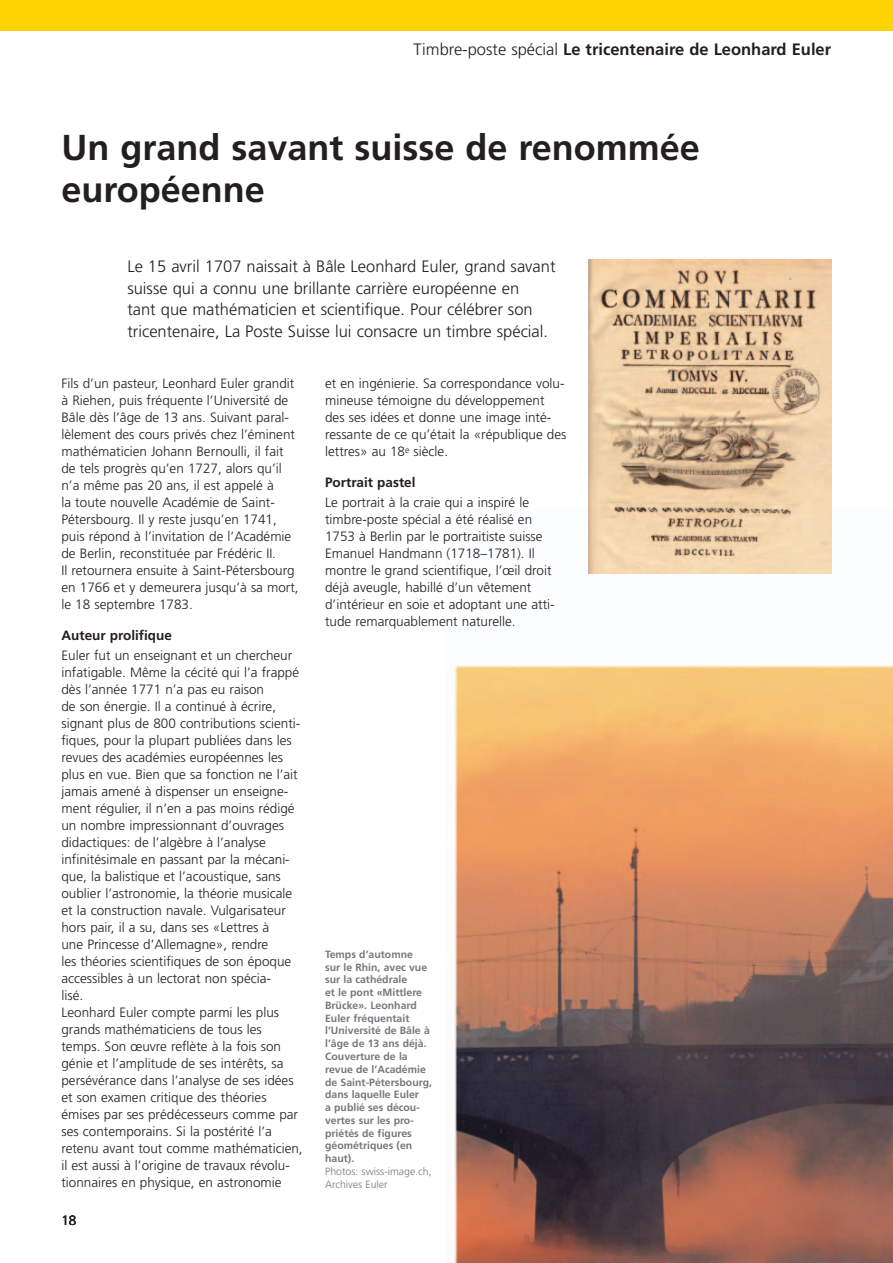
<style>
.page{position:relative;width:893px;height:1263px;background:#fff}
.page>*{position:absolute;margin:0;border:0;box-sizing:border-box;transform-origin:0 0}
.t1{font:700 36px/42px "Frutiger";color:#231f20}
.t2{font:300 16.5px/21.8px "Frutiger";color:#231f20}
.t3{font:700 16.5px "Frutiger";color:#231f20}
.t4{font:300 13.5px/17px "Frutiger";color:#231f20}
.t5{font:700 13.5px "Frutiger";color:#231f20}
.t6{font:700 10.5px/12.8px "Frutiger";color:#76787b}
.t7{font:300 10.5px/12.8px "Frutiger";color:#76787b}
.s1{font-weight:300}
</style>
<div class="page">
<div style="left:0;top:0;width:893px;height:31px;background:#fed304"></div>
<img style="left:454px;top:507px;width:439px;height:756px">
<img style="left:589px;top:259px;width:242px;height:314px">
<p class="t3" style="left:414px;top:43px;width:419px"><span class="s1">Timbre-poste spécial</span> Le tricentenaire de Leonhard Euler</p>
<h1 class="t1" style="left:61px;top:129px;width:640px">Un grand savant suisse de renommée européenne</h1>
<p class="t2" style="left:127px;top:256px;width:430px">Le 15 avril 1707 naissait à Bâle Leonhard Euler, grand savant suisse qui a connu une brillante carrière européenne en<br>tant que mathématicien et scientifique. Pour célébrer son tricentenaire, La Poste Suisse lui consacre un timbre spécial.</p>
<p class="t4" style="left:325px;top:376px;width:243px">et en ingénierie. Sa correspondance volu&shy;mineuse témoigne du développement des ses idées et donne une image inté&shy;ressante de ce qu’était la «république des lettres» au 18<sup>e</sup> siècle.</p>
<p class="t5" style="left:325px;top:477px;width:92px">Portrait pastel</p>
<p class="t4" style="left:325px;top:495px;width:231px">Le portrait à la craie qui a inspiré le timbre-poste spécial a été réalisé en 1753 à Berlin par le portraitiste suisse Emanuel Handmann (1718–1781). Il montre le grand scientifique, l’œil droit déjà aveugle, habillé d’un vêtement d’intérieur en soie et adoptant une atti&shy;tude remarquablement naturelle.</p>
<p class="t4" style="left:61px;top:376px;width:239px">Fils d’un pasteur, Leonhard Euler grandit à Riehen, puis fréquente l’Université de Bâle dès l’âge de 13 ans. Suivant paral&shy;lèlement des cours privés chez l’éminent mathématicien Johann Bernoulli, il fait de tels progrès qu’en 1727, alors qu’il n’a même pas 20 ans, il est appelé à<br>la toute nouvelle Académie de Saint-Pétersbourg. Il y reste jusqu’en 1741, puis répond à l’invitation de l’Académie de Berlin, reconstituée par Frédéric II.<br>Il retournera ensuite à Saint-Pétersbourg en 1766 et y demeurera jusqu’à sa mort, le 18 septembre 1783.</p>
<p class="t5" style="left:61px;top:630px;width:112px">Auteur prolifique</p>
<p class="t4" style="left:61px;top:648px;width:243px">Euler fut un enseignant et un chercheur infatigable. Même la cécité qui l’a frappé dès l’année 1771 n’a pas eu raison<br>de son énergie. Il a continué à écrire, signant plus de 800 contributions scienti&shy;fiques, pour la plupart publiées dans les revues des académies européennes les plus en vue. Bien que sa fonction ne l’ait jamais amené à dispenser un enseigne&shy;ment régulier, il n’en a pas moins rédigé un nombre impressionnant d’ouvrages didactiques: de l’algèbre à l’analyse infinitésimale en passant par la mécani&shy;que, la balistique et l’acoustique, sans oublier l’astronomie, la théorie musicale et la construction navale. Vulgarisateur hors pair, il a su, dans ses «Lettres à<br>une Princesse d’Allemagne», rendre<br>les théories scientifiques de son époque accessibles à un lectorat non spécia-<br>lisé.<br>Leonhard Euler compte parmi les plus grands mathématiciens de tous les temps. Son œuvre reflète à la fois son génie et l’amplitude de ses intérêts, sa persévérance dans l’analyse de ses idées et son examen critique des théories émises par ses prédécesseurs comme par ses contemporains. Si la postérité l’a retenu avant tout comme mathématicien, il est aussi à l’origine de travaux révolu&shy;tionnaires en physique, en astronomie</p>
<p class="t6" style="left:325px;top:949px;width:109px">Temps d’automne<br>sur le Rhin, avec vue sur la cathédrale<br>et le pont «Mittlere<br>Brücke». Leonhard<br>Euler fréquentait l’Université de Bâle à l’âge de 13 ans déjà.<br>Couverture de la revue de l’Académie de Saint-Pétersbourg, dans laquelle Euler<br>a publié ses décou&shy;vertes sur les pro&shy;priétés de figures géométriques (en haut).</p>
<p class="t7" style="left:325px;top:1166px;width:108px">Photos: swiss-image.ch,<br>Archives Euler</p>
<p class="t4" style="left:61px;top:1213px;width:17px">18</p>
</div>
